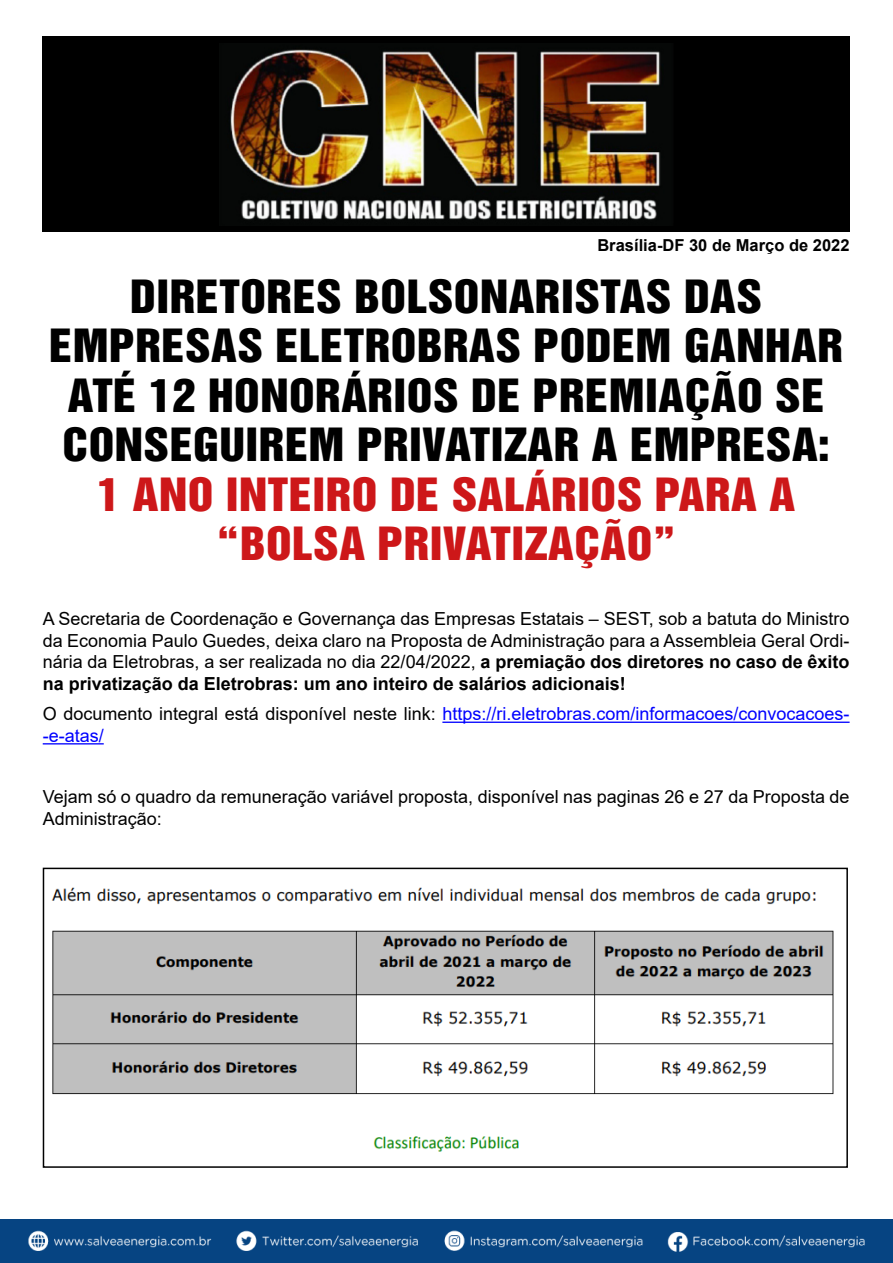
<style>
.page{position:relative;width:893px;height:1263px;background:#fff}
.page>*{position:absolute;margin:0;border:0;box-sizing:border-box;transform-origin:0 0}
.t1{font:42px/49.5px "Helvetica Inserat";letter-spacing:.01em;color:#000;text-align:center;scale:1.1 1}
.t2{font:42px/49.5px "Helvetica Inserat";letter-spacing:.01em;color:#cd1719;text-align:center;scale:1.1 1}
.t3{font:18px/21.6px "Arial";color:#000;text-align:justify}
.t4{font:18px/21.6px "Arial";color:#00f}
.t5{font:700 16.5px "Arial";color:#000}
.s1{font-weight:700}
.s2{color:#000}
</style>
<div class="page">
<div style="left:43px;top:36px;width:807px;height:195px;background:#000"></div>
<img style="left:229px;top:49px;width:434px;height:171px">
<hr style="left:442px;top:721px;width:408px;height:2px;background:#00f">
<hr style="left:43px;top:743px;width:61px;height:1px;background:#00f">
<img style="left:51px;top:887px;width:783px;height:265px">
<div style="left:43px;top:868px;width:805px;height:300px;border:2px solid #000"></div>
<img style="left:0;top:1219px;width:893px;height:44px">
<p class="t5" style="left:597px;top:233px;width:254px">Brasília-DF 30 de Março de 2022</p>
<h1 class="t1" style="left:49px;top:272px;width:723px">DIRETORES BOLSONARISTAS DAS EMPRESAS ELETROBRAS PODEM GANHAR ATÉ 12 HONORÁRIOS DE PREMIAÇÃO SE CONSEGUIREM PRIVATIZAR A EMPRESA:</h1>
<h1 class="t2" style="left:97px;top:471px;width:636px">1 ANO INTEIRO DE SALÁRIOS PARA A “BOLSA PRIVATIZAÇÃO”</h1>
<p class="t3" style="left:43px;top:608px;width:808px">A Secretaria de Coordenação e Governança das Empresas Estatais – SEST, sob a batuta do Ministro da Economia Paulo Guedes, deixa claro na Proposta de Administração para a Assembleia Geral Ordi&shy;nária da Eletrobras, a ser realizada no dia 22/04/2022, <span class="s1">a premiação dos diretores no caso de êxito na privatização da Eletrobras: um ano inteiro de salários adicionais!</span></p>
<p class="t4" style="left:43px;top:703px;width:808px"><span class="s2">O documento integral está disponível neste link:</span> https://ri.eletrobras.com/informacoes/convocacoes--e-atas/</p>
<p class="t3" style="left:43px;top:786px;width:808px">Vejam só o quadro da remuneração variável proposta, disponível nas paginas 26 e 27 da Proposta de<br>Administração:</p>
</div>
